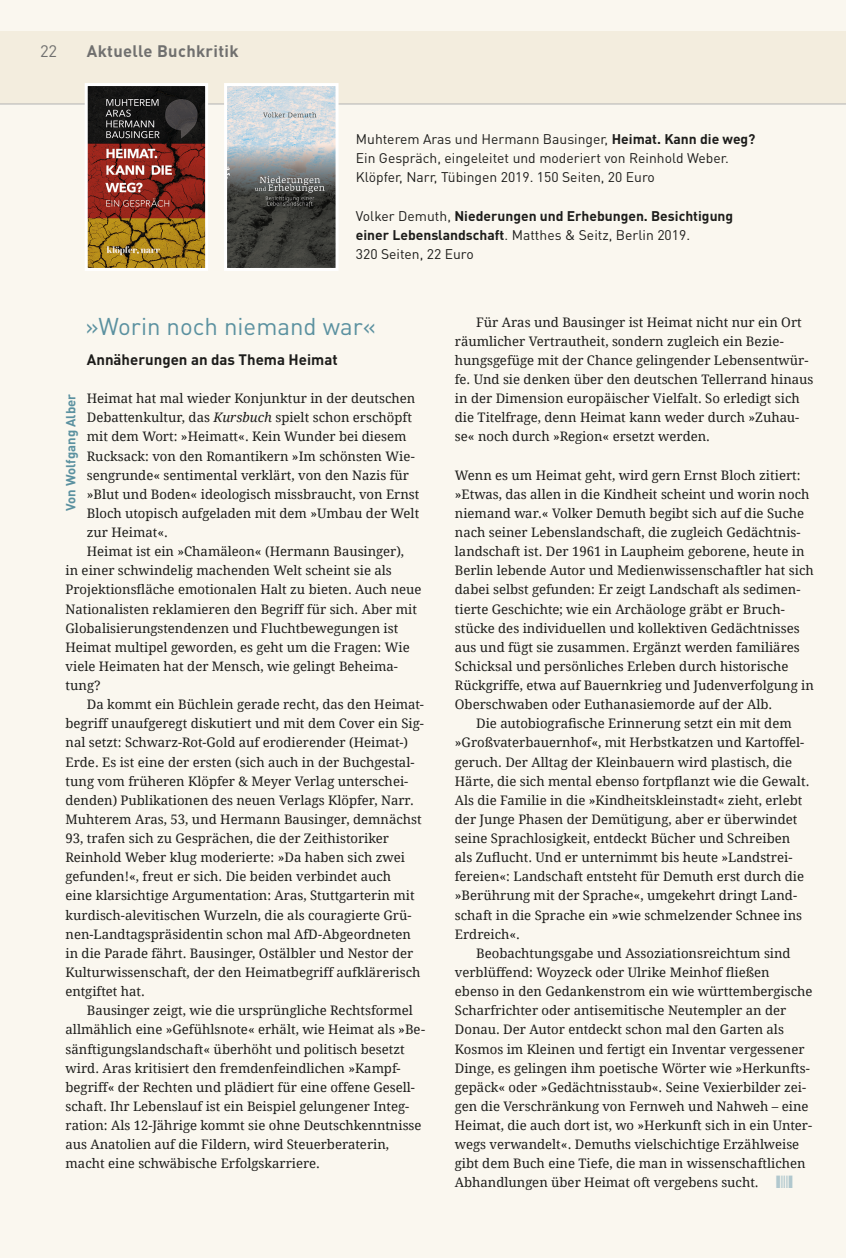
<style>
.page{position:relative;width:846px;height:1258px;background:#fff}
.page>*{position:absolute;margin:0;border:0;box-sizing:border-box;transform-origin:0 0}
.Rez-Head-1{font:24px "DINOT";color:#5b91a0}
.t1{font:700 16.5px "DINOT";letter-spacing:.02em;color:#70706f}
.t2{font:16.5px "DINOT";color:#70706f}
.Rez-Head_2{font:700 15px "DINOT";color:#1d1d1b}
.Rez-Biblio{font:13.8px/19.2px "DINOT";color:#1d1d1b}
.Rez-Biblio-2{font:700 13.8px/19px "DINOT";color:#1d1d1b}
.Rez-Head_2-2{font:13.2px/19.2px "Droid Serif";color:#1d1d1b}
.Autor-Copytext{font:700 13.2px "DINOT";color:#5b91a0}
.s1{font-weight:700}
.s2{font-weight:400}
.s3{font-style:italic}
</style>
<div class="page">
<div style="left:0;top:0;width:845px;height:1258px;background:#faf7ef"></div>
<div style="left:0;top:32px;width:845px;height:72px;background:#f3edde"></div>
<hr style="left:0;top:104px;width:845px;height:1px;background:#b2b2b2">
<img style="left:89px;top:87px;width:115px;height:180px">
<div style="left:85px;top:83px;width:123px;height:188px;border:3px solid #fff"></div>
<img style="left:228px;top:87px;width:106px;height:180px">
<div style="left:224px;top:83px;width:114px;height:188px;border:3px solid #fff"></div>
<p class="t2" style="left:40px;top:40px;width:19px">22</p>
<p class="t1" style="left:87px;top:40px;width:153px">Aktuelle Buchkritik</p>
<p class="Rez-Biblio" style="left:356px;top:129px;width:401px">Muhterem Aras und Hermann Bausinger, <span class="s1">Heimat. Kann die weg?<br></span>Ein Gespräch, eingeleitet und moderiert von Reinhold Weber.<br>Klöpfer, Narr, Tübingen 2019. 150 Seiten, 20 Euro</p>
<p class="Rez-Biblio-2" style="left:356px;top:206px;width:379px"><span class="s2">Volker Demuth,</span> Niederungen und Erhebungen. Besichtigung einer Lebenslandschaft<span class="s2">. Matthes &amp; Seitz, Berlin 2019.<br>320 Seiten, 22 Euro</span></p>
<p class="Rez-Head-1" style="left:85px;top:310px;width:292px">»Worin noch niemand war«</p>
<p class="Rez-Head_2" style="left:87px;top:349px;width:252px">Annäherungen an das Thema Heimat</p>
<p class="Rez-Head_2-2" style="left:87px;top:389px;width:334px">Heimat hat mal wieder Konjunktur in der deutschen Debattenkultur, das <span class="s3">Kursbuch</span> spielt schon erschöpft mit dem Wort: »Heimatt«. Kein Wunder bei diesem Rucksack: von den Romantikern »Im schönsten Wie&shy;sengrunde« sentimental verklärt, von den Nazis für »Blut und Boden« ideologisch missbraucht, von Ernst Bloch utopisch aufgeladen mit dem »Umbau der Welt zur Heimat«.</p>
<p class="Rez-Head_2-2" style="left:66px;top:542px;width:357px;text-indent:21px">Heimat ist ein »Chamäleon« (Hermann Bausinger),<br>in einer schwindelig machenden Welt scheint sie als Projektionsfläche emotionalen Halt zu bieten. Auch neue Nationalisten reklamieren den Begriff für sich. Aber mit Globalisierungstendenzen und Fluchtbewegungen ist Heimat multipel geworden, es geht um die Fragen: Wie viele Heimaten hat der Mensch, wie gelingt Beheima&shy;tung?</p>
<p class="Rez-Head_2-2" style="left:66px;top:695px;width:360px;text-indent:21px">Da kommt ein Büchlein gerade recht, das den Heimat&shy;begriff unaufgeregt diskutiert und mit dem Cover ein Sig&shy;nal setzt: Schwarz-Rot-Gold auf erodierender (Heimat-)<br>Erde. Es ist eine der ersten (sich auch in der Buchgestal&shy;tung vom früheren Klöpfer &amp; Meyer Verlag unterschei&shy;denden) Publikationen des neuen Verlags Klöpfer, Narr.<br>Muhterem Aras, 53, und Hermann Bausinger, demnächst 93, trafen sich zu Gesprächen, die der Zeithistoriker Reinhold Weber klug moderierte: »Da haben sich zwei gefunden!«, freut er sich. Die beiden verbindet auch<br>eine klarsichtige Argumentation: Aras, Stuttgarterin mit kurdisch-alevitischen Wurzeln, die als couragierte Grü&shy;nen-Landtagspräsidentin schon mal AfD-Abgeordneten in die Parade fährt. Bausinger, Ostälbler und Nestor der Kulturwissenschaft, der den Heimatbegriff aufklärerisch entgiftet hat.</p>
<p class="Rez-Head_2-2" style="left:66px;top:1001px;width:361px;text-indent:21px">Bausinger zeigt, wie die ursprüngliche Rechtsformel allmählich eine »Gefühlsnote« erhält, wie Heimat als »Be&shy;sänftigungslandschaft« überhöht und politisch besetzt wird. Aras kritisiert den fremdenfeindlichen »Kampf&shy;begriff« der Rechten und plädiert für eine offene Gesell&shy;schaft. Ihr Lebenslauf ist ein Beispiel gelungener Integ&shy;ration: Als 12-Jährige kommt sie ohne Deutschkenntnisse aus Anatolien auf die Fildern, wird Steuerberaterin, macht eine schwäbische Erfolgskarriere.</p>
<p class="Autor-Copytext" style="left:62px;top:511px;width:119px;rotate:-90deg">Von Wolfgang Alber</p>
<p class="Rez-Head_2-2" style="left:455px;top:312px;width:360px;text-indent:21px">Für Aras und Bausinger ist Heimat nicht nur ein Ort räumlicher Vertrautheit, sondern zugleich ein Bezie&shy;hungsgefüge mit der Chance gelingender Lebensentwür&shy;fe. Und sie denken über den deutschen Tellerrand hinaus in der Dimension europäischer Vielfalt. So erledigt sich die Titelfrage, denn Heimat kann weder durch »Zuhau&shy;se« noch durch »Region« ersetzt werden.</p>
<p class="Rez-Head_2-2" style="left:455px;top:465px;width:360px">Wenn es um Heimat geht, wird gern Ernst Bloch zitiert: »Etwas, das allen in die Kindheit scheint und worin noch niemand war.« Volker Demuth begibt sich auf die Suche nach seiner Lebenslandschaft, die zugleich Gedächtnis&shy;landschaft ist. Der 1961 in Laupheim geborene, heute in Berlin lebende Autor und Medienwissenschaftler hat sich dabei selbst gefunden: Er zeigt Landschaft als sedimen&shy;tierte Geschichte; wie ein Archäologe gräbt er Bruch&shy;stücke des individuellen und kollektiven Gedächtnisses aus und fügt sie zusammen. Ergänzt werden familiäres Schicksal und persönliches Erleben durch historische Rückgriffe, etwa auf Bauernkrieg und Judenverfolgung in Oberschwaben oder Euthanasiemorde auf der Alb.</p>
<p class="Rez-Head_2-2" style="left:455px;top:714px;width:356px;text-indent:21px">Die autobiografische Erinnerung setzt ein mit dem »Großvaterbauernhof«, mit Herbstkatzen und Kartoffel&shy;geruch. Der Alltag der Kleinbauern wird plastisch, die Härte, die sich mental ebenso fortpflanzt wie die Gewalt.<br>Als die Familie in die »Kindheitskleinstadt« zieht, erlebt der Junge Phasen der Demütigung, aber er überwindet seine Sprachlosigkeit, entdeckt Bücher und Schreiben als Zuflucht. Und er unternimmt bis heute »Landstrei&shy;fereien«: Landschaft entsteht für Demuth erst durch die »Berührung mit der Sprache«, umgekehrt dringt Land&shy;schaft in die Sprache ein »wie schmelzender Schnee ins Erdreich«.</p>
<p class="Rez-Head_2-2" style="left:455px;top:944px;width:359px;text-indent:21px">Beobachtungsgabe und Assoziationsreichtum sind verblüffend: Woyzeck oder Ulrike Meinhof fließen ebenso in den Gedankenstrom ein wie württembergische Scharfrichter oder antisemitische Neutempler an der Donau. Der Autor entdeckt schon mal den Garten als Kosmos im Kleinen und fertigt ein Inventar vergessener Dinge, es gelingen ihm poetische Wörter wie »Herkunfts&shy;gepäck« oder »Gedächtnisstaub«. Seine Vexierbilder zei&shy;gen die Verschränkung von Fernweh und Nahweh – eine Heimat, die auch dort ist, wo »Herkunft sich in ein Unter&shy;wegs verwandelt«. Demuths vielschichtige Erzählweise gibt dem Buch eine Tiefe, die man in wissenschaftlichen Abhandlungen über Heimat oft vergebens sucht.</p>
</div>
